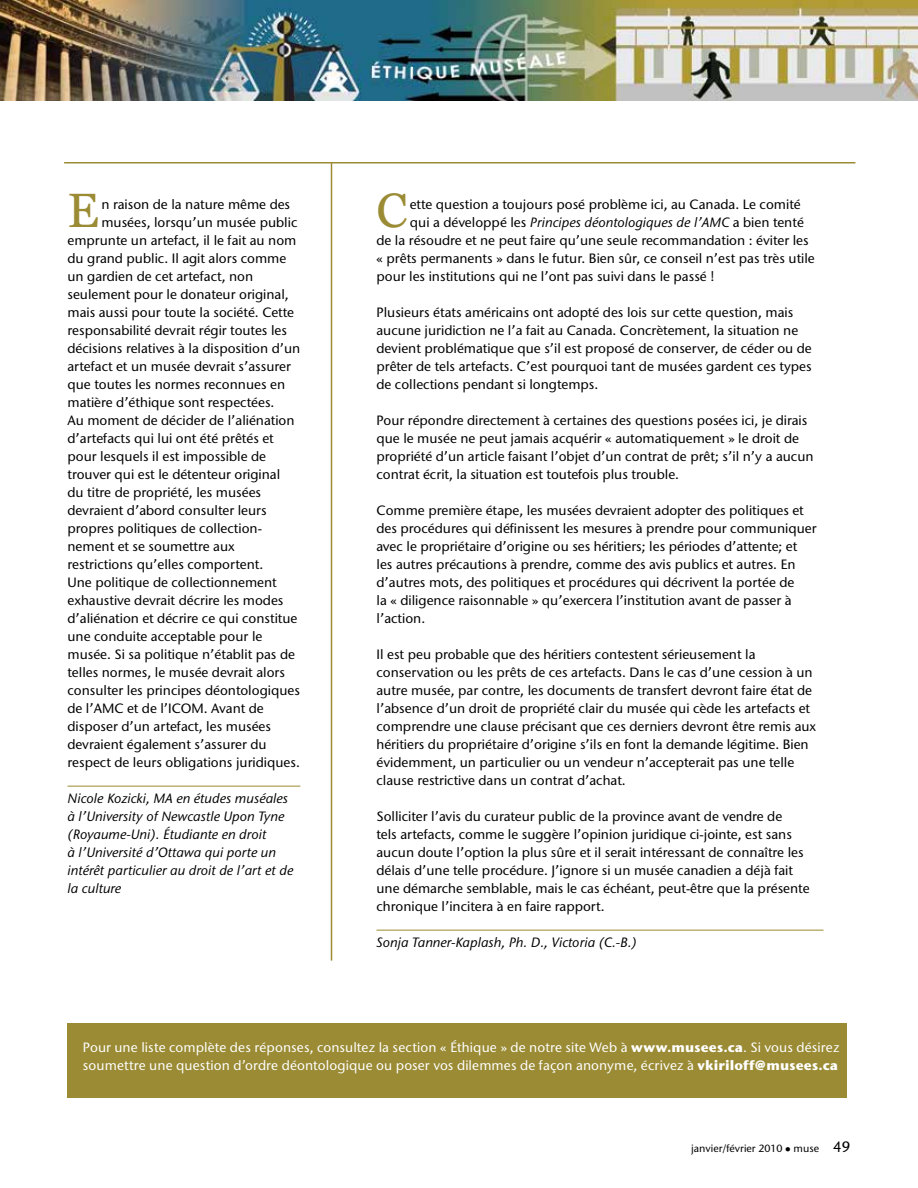
<style>
.page{position:relative;width:918px;height:1188px;background:#fff}
.page>*{position:absolute;margin:0;border:0;box-sizing:border-box;transform-origin:0 0}
.t1{font:48.3px "Georgia";color:#9a8b34}
.t2{font:500 13.5px/18px "Stone Sans ITC";color:#000}
.t3{font:italic 500 13.5px/18px "Stone Sans ITC";color:#000}
.t4{font:500 13.5px/18px "Stone Sans ITC";letter-spacing:.01em;color:#fff}
.t5{font:500 10.5px "Stone Sans ITC";color:#000}
.s1{font-style:normal}
.s2{font-weight:700}
.s3{font-size:15px}
</style>
<div class="page">
<img style="left:0;top:0;width:918px;height:100px">
<hr style="left:376px;top:930px;width:448px;height:1px;background:#9a8b34">
<hr style="left:68px;top:786px;width:232px;height:1px;background:#9a8b34">
<div style="left:68px;top:1023px;width:779px;height:74px;background:#9a8b34"></div>
<hr style="left:331px;top:162px;width:1px;height:799px;background:#9a8b34">
<hr style="left:64px;top:162px;width:791px;height:2px;background:#9a8b34">
<h1 class="t1" style="left:68px;top:183px;width:33px">E</h1>
<p class="t2" style="left:101px;top:195px;width:190px">n raison de la nature même des</p>
<p class="t2" style="left:101px;top:213px;width:198px">musées, lorsqu’un musée public</p>
<p class="t2" style="left:67px;top:231px;width:230px">emprunte un artefact, il le fait au nom</p>
<p class="t2" style="left:67px;top:249px;width:220px">du grand public. Il agit alors comme</p>
<p class="t2" style="left:67px;top:267px;width:187px">un gardien de cet artefact, non</p>
<p class="t2" style="left:67px;top:285px;width:223px">seulement pour le donateur original,</p>
<p class="t2" style="left:67px;top:303px;width:228px">mais aussi pour toute la société. Cette</p>
<p class="t2" style="left:67px;top:321px;width:221px">responsabilité devrait régir toutes les</p>
<p class="t2" style="left:67px;top:339px;width:234px">décisions relatives à la disposition d’un</p>
<p class="t2" style="left:67px;top:357px;width:225px">artefact et un musée devrait s’assurer</p>
<p class="t2" style="left:67px;top:375px;width:219px">que toutes les normes reconnues en</p>
<p class="t2" style="left:67px;top:393px;width:208px">matière d’éthique sont respectées.</p>
<p class="t2" style="left:67px;top:411px;width:229px">Au moment de décider de l’aliénation</p>
<p class="t2" style="left:67px;top:429px;width:208px">d’artefacts qui lui ont été prêtés et</p>
<p class="t2" style="left:67px;top:447px;width:200px">pour lesquels il est impossible de</p>
<p class="t2" style="left:67px;top:465px;width:214px">trouver qui est le détenteur original</p>
<p class="t2" style="left:67px;top:483px;width:195px">du titre de propriété, les musées</p>
<p class="t2" style="left:67px;top:501px;width:201px">devraient d’abord consulter leurs</p>
<p class="t2" style="left:67px;top:519px;width:196px">propres politiques de collection-</p>
<p class="t2" style="left:67px;top:537px;width:169px">nement et se soumettre aux</p>
<p class="t2" style="left:67px;top:555px;width:197px">restrictions qu’elles comportent.</p>
<p class="t2" style="left:67px;top:573px;width:211px">Une politique de collectionnement</p>
<p class="t2" style="left:67px;top:591px;width:218px">exhaustive devrait décrire les modes</p>
<p class="t2" style="left:67px;top:609px;width:232px">d’aliénation et décrire ce qui constitue</p>
<p class="t2" style="left:67px;top:627px;width:196px">une conduite acceptable pour le</p>
<p class="t2" style="left:67px;top:645px;width:229px">musée. Si sa politique n’établit pas de</p>
<p class="t2" style="left:67px;top:663px;width:219px">telles normes, le musée devrait alors</p>
<p class="t2" style="left:67px;top:681px;width:234px">consulter les principes déontologiques</p>
<p class="t2" style="left:67px;top:699px;width:198px">de l’AMC et de l’ICOM. Avant de</p>
<p class="t2" style="left:67px;top:717px;width:205px">disposer d’un artefact, les musées</p>
<p class="t2" style="left:67px;top:735px;width:201px">devraient également s’assurer du</p>
<p class="t2" style="left:67px;top:753px;width:234px">respect de leurs obligations juridiques.</p>
<p class="t3" style="left:67px;top:789px;width:227px">Nicole Kozicki, MA en études muséales à l’University of Newcastle Upon Tyne (Royaume-Uni). Étudiante en droit<br>à l’Université d’Ottawa qui porte un intérêt particulier au droit de l’art et de la culture</p>
<h1 class="t1" style="left:376px;top:183px;width:32px">C</h1>
<p class="t2" style="left:410px;top:195px;width:392px">ette question a toujours posé problème ici, au Canada. Le comité</p>
<p class="t3" style="left:410px;top:213px;width:396px"><span class="s1">qui a développé les</span> Principes déontologiques de l’AMC <span class="s1">a bien tenté</span></p>
<p class="t2" style="left:376px;top:231px;width:434px">de la résoudre et ne peut faire qu’une seule recommandation : éviter les</p>
<p class="t2" style="left:376px;top:249px;width:440px">« prêts permanents » dans le futur. Bien sûr, ce conseil n’est pas très utile</p>
<p class="t2" style="left:376px;top:267px;width:339px">pour les institutions qui ne l’ont pas suivi dans le passé !</p>
<p class="t2" style="left:376px;top:303px;width:437px">Plusieurs états américains ont adopté des lois sur cette question, mais aucune juridiction ne l’a fait au Canada. Concrètement, la situation ne devient problématique que s’il est proposé de conserver, de céder ou de prêter de tels artefacts. C’est pourquoi tant de musées gardent ces types de collections pendant si longtemps.</p>
<p class="t2" style="left:376px;top:411px;width:439px">Pour répondre directement à certaines des questions posées ici, je dirais que le musée ne peut jamais acquérir « automatiquement » le droit de propriété d’un article faisant l’objet d’un contrat de prêt; s’il n’y a aucun contrat écrit, la situation est toutefois plus trouble.</p>
<p class="t2" style="left:376px;top:501px;width:442px">Comme première étape, les musées devraient adopter des politiques et des procédures qui définissent les mesures à prendre pour communiquer avec le propriétaire d’origine ou ses héritiers; les périodes d’attente; et les autres précautions à prendre, comme des avis publics et autres. En d’autres mots, des politiques et procédures qui décrivent la portée de<br>la « diligence raisonnable » qu’exercera l’institution avant de passer à l’action.</p>
<p class="t2" style="left:376px;top:645px;width:441px">Il est peu probable que des héritiers contestent sérieusement la conservation ou les prêts de ces artefacts. Dans le cas d’une cession à un autre musée, par contre, les documents de transfert devront faire état de l’absence d’un droit de propriété clair du musée qui cède les artefacts et comprendre une clause précisant que ces derniers devront être remis aux héritiers du propriétaire d’origine s’ils en font la demande légitime. Bien évidemment, un particulier ou un vendeur n’accepterait pas une telle clause restrictive dans un contrat d’achat.</p>
<p class="t2" style="left:376px;top:807px;width:435px">Solliciter l’avis du curateur public de la province avant de vendre de<br>tels artefacts, comme le suggère l’opinion juridique ci-jointe, est sans aucun doute l’option la plus sûre et il serait intéressant de connaître les délais d’une telle procédure. J’ignore si un musée canadien a déjà fait une démarche semblable, mais le cas échéant, peut-être que la présente chronique l’incitera à en faire rapport.</p>
<p class="t3" style="left:376px;top:933px;width:262px">Sonja Tanner-Kaplash, Ph. D., Victoria (C.-B.)</p>
<p class="t4" style="left:83px;top:1038px;width:758px">Pour une liste complète des réponses, consultez la section « Éthique » de notre site Web à <span class="s2">www.musees.ca</span>. Si vous désirez soumettre une question d’ordre déontologique ou poser vos dilemmes de façon anonyme, écrivez à <span class="s2">vkiriloff@musees.ca</span></p>
<p class="t5" style="left:691px;top:1142px;width:161px">janvier/février 2010 ● muse <span class="s3">49</span></p>
</div>
